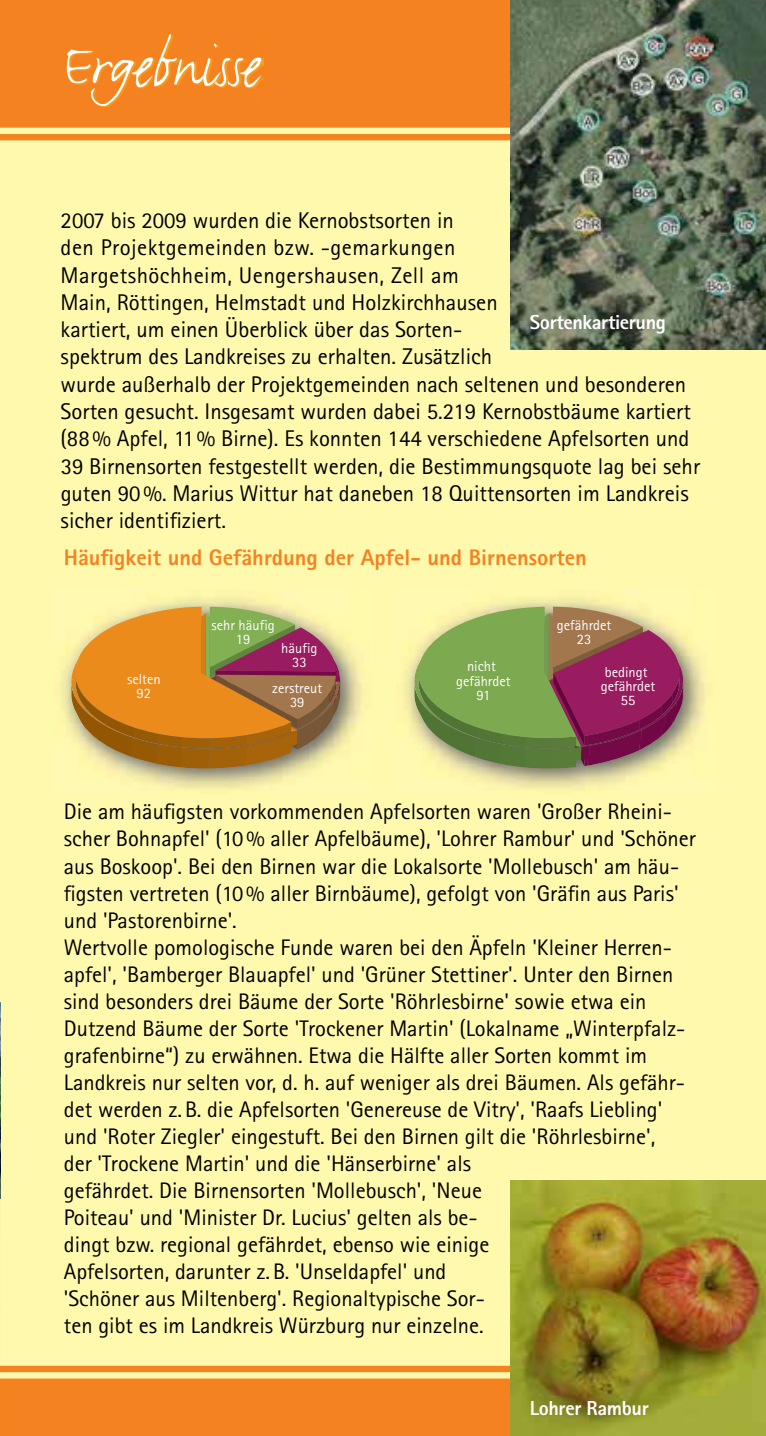
<style>
.page{position:relative;width:766px;height:1436px;background:#fff}
.page>*{position:absolute;margin:0;border:0;box-sizing:border-box;transform-origin:0 0}
.t1{font:67.5px "Justlefthand";letter-spacing:-.02em;color:#fff}
.t2{font:22.72px/27.2px "Rotis Sans Serif";color:#000}
.t3{font:22.5px/27px "Rotis Sans Serif";color:#000}
.t4{font:800 22.5px "Rotis Sans Serif";color:#f58220}
.t5{font:800 20.25px "Rotis Sans Serif";letter-spacing:-.02em;color:#fff}
.t6{font:14.4px/14.4px "Rotis Sans Serif";color:#fff;text-align:center}
</style>
<div class="page">
<div style="left:0;top:128px;width:765px;height:1250px;background:#fff9ae"></div>
<img style="left:0;top:1198px;width:1px;height:180px">
<div style="left:0;top:1378px;width:510px;height:57px;background:#f58220"></div>
<svg style="left:0;top:1365px;width:510px;height:6px;background:#f69132"></svg>
<div style="left:0;top:0;width:510px;height:128px;background:#f58220"></div>
<div style="left:0;top:134px;width:510px;height:6px;background:#f58220"></div>
<img style="left:69px;top:35px;width:194px;height:72px">
<img style="left:0;top:1001px;width:1px;height:197px">
<img style="left:510px;top:1180px;width:255px;height:255px">
<img style="left:510px;top:0;width:255px;height:350px">
<img style="left:396px;top:589px;width:319px;height:204px">
<svg style="left:414px;top:606px;width:269px;height:162px;background:#927f5e"></svg>
<img style="left:53px;top:589px;width:319px;height:204px">
<svg style="left:71px;top:606px;width:270px;height:162px;background:#c28a42"></svg>
<h1 class="t1" style="left:64px;top:27px;width:199px">Ergebnisse</h1>
<p class="t2" style="left:61px;top:206px;width:640px">2007 bis 2009 wurden die Kernobstsorten in<br>den Projektgemeinden bzw. -gemarkungen<br>Margetshöchheim, Uengershausen, Zell am<br>Main, Röttingen, Helmstadt und Holzkirchhausen<br>kartiert, um einen Überblick über das Sorten-<br>spektrum des Landkreises zu erhalten. Zusätzlich<br>wurde außerhalb der Projektgemeinden nach seltenen und besonderen Sorten gesucht. Insgesamt wurden dabei 5.219 Kernobstbäume kartiert (88% Apfel, 11% Birne). Es konnten 144 verschiedene Apfelsorten und 39 Birnensorten festgestellt werden, die Bestimmungsquote lag bei sehr guten 90%. Marius Wittur hat daneben 18 Quitten sorten im Landkreis sicher identifiziert.</p>
<p class="t5" style="left:529px;top:309px;width:138px">Sortenkartierung</p>
<p class="t4" style="left:64px;top:543px;width:524px">Häufigkeit und Gefährdung der Apfel- und Birnensorten</p>
<p class="t6" style="left:127px;top:671px;width:35px">selten<br>92</p>
<p class="t6" style="left:211px;top:617px;width:65px">sehr häufig<br>19</p>
<p class="t6" style="left:281px;top:640px;width:38px">häufig<br>33</p>
<p class="t6" style="left:272px;top:680px;width:52px">zerstreut<br>39</p>
<p class="t6" style="left:556px;top:617px;width:56px">gefährdet<br>23</p>
<p class="t6" style="left:456px;top:659px;width:56px">nicht gefährdet<br>91</p>
<p class="t6" style="left:600px;top:664px;width:56px">bedingt gefährdet<br>55</p>
<p class="t3" style="left:64px;top:798px;width:633px">Die am häufigsten vorkommenden Apfelsorten waren 'Großer Rheini&shy;scher Bohnapfel' (10 % aller Apfelbäume), 'Lohrer Rambur' und 'Schöner aus Boskoop'. Bei den Birnen war die Lokalsorte 'Mollebusch' am häu&shy;figsten vertreten (10 % aller Birnbäume), gefolgt von 'Gräfin aus Paris' und 'Pastorenbirne'.<br>Wertvolle pomologische Funde waren bei den Äpfeln 'Kleiner Herren&shy;apfel', 'Bamberger Blauapfel' und 'Grüner Stettiner'. Unter den Birnen sind besonders drei Bäume der Sorte 'Röhrlesbirne' sowie etwa ein Dutzend Bäume der Sorte 'Trockener Martin' (Lokalname „Winterpfalz&shy;grafenbirne“) zu erwähnen. Etwa die Hälfte aller Sorten kommt im Landkreis nur selten vor, d. h. auf weniger als drei Bäumen. Als gefähr&shy;det werden z. B. die Apfelsorten 'Genereuse de Vitry', 'Raafs Liebling' und 'Roter Ziegler' eingestuft. Bei den Birnen gilt die 'Röhrlesbirne',<br>der 'Trockene Martin' und die 'Hänserbirne' als<br>gefährdet. Die Birnensorten 'Mollebusch', 'Neue<br>Poiteau' und 'Minister Dr. Lucius' gelten als be-<br>dingt bzw. regional gefährdet, ebenso wie einige<br>Apfelsorten, darunter z. B. 'Unseldapfel' und<br>'Schöner aus Miltenberg'. Regionaltypische Sor-<br>ten gibt es im Landkreis Würzburg nur einzelne.</p>
<p class="t5" style="left:529px;top:1394px;width:120px">Lohrer Rambur</p>
</div>
